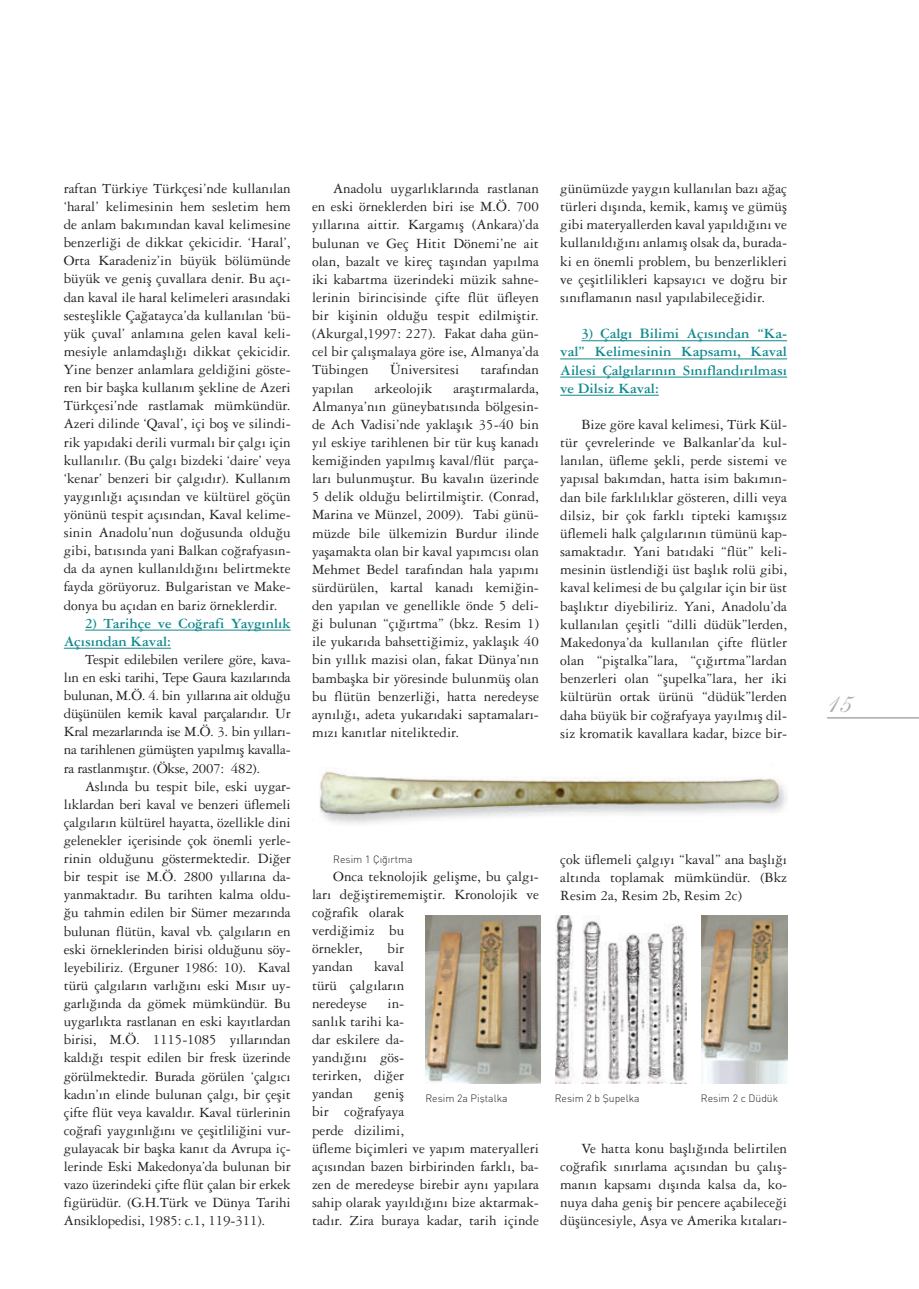
<style>
.page{position:relative;width:919px;height:1289px;background:#fff}
.page>*{position:absolute;margin:0;border:0;box-sizing:border-box;transform-origin:0 0}
.t1{font:33px "Shell Script Normal Tr";color:#a8a9ad}
.t2{font:15px/18.1px "Garamond Three Tr";color:#231f20;text-align:justify}
.t3{font:15px/18.1px "Garamond Three Bold Tr";color:#0f888d}
.t4{font:10.5px "DINT Light Tr";color:#231f20}
</style>
<div class="page">
<hr style="left:85px;top:630px;width:206px;height:1px;background:#0f888d">
<hr style="left:64px;top:648px;width:107px;height:1px;background:#0f888d">
<hr style="left:581px;top:340px;width:206px;height:1px;background:#0f888d">
<hr style="left:560px;top:358px;width:227px;height:1px;background:#0f888d">
<hr style="left:560px;top:377px;width:227px;height:1px;background:#0f888d">
<hr style="left:560px;top:395px;width:98px;height:1px;background:#0f888d">
<img style="left:319px;top:771px;width:468px;height:53px">
<img style="left:555px;top:915px;width:131px;height:168px">
<img style="left:425px;top:915px;width:115px;height:168px">
<img style="left:701px;top:915px;width:86px;height:168px">
<hr style="left:827px;top:717px;width:91px;height:1px;background:#a8a9ad">
<p class="t2" style="left:64px;top:179px;width:228px">raftan Türkiye Türkçesi’nde kullanılan ‘haral’ kelimesinin hem sesletim hem de anlam bakımından kaval kelimesine benzerliği de dikkat çekicidir. ‘Haral’, Orta Karadeniz’in büyük bölümünde büyük ve geniş çuvallara denir. Bu açı&shy;dan kaval ile haral kelimeleri arasındaki sesteşlikle Çağatayca’da kullanılan ‘bü&shy;yük çuval’ anlamına gelen kaval keli&shy;mesiyle anlamdaşlığı dikkat çekicidir.<br>Yine benzer anlamlara geldiğini göste&shy;ren bir başka kullanım şekline de Azeri Türkçesi’nde rastlamak mümkündür.<br>Azeri dilinde ‘Qaval’, içi boş ve silindi&shy;rik yapıdaki derili vurmalı bir çalgı için kullanılır. (Bu çalgı bizdeki ‘daire’ veya ‘kenar’ benzeri bir çalgıdır). Kullanım yaygınlığı açısından ve kültürel göçün yönünü tespit açısından, Kaval kelime&shy;sinin Anadolu’nun doğusunda olduğu gibi, batısında yani Balkan coğrafyasın&shy;da da aynen kullanıldığını belirtmekte fayda görüyoruz. Bulgaristan ve Make&shy;donya bu açıdan en bariz örneklerdir.</p>
<p class="t3" style="left:64px;top:613px;width:228px;text-indent:21px">2) Tarihçe ve Coğrafi Yaygınlık<br>Açısından Kaval:</p>
<p class="t2" style="left:64px;top:649px;width:228px;text-indent:21px">Tespit edilebilen verilere göre, kava&shy;lın en eski tarihi, Tepe Gaura kazılarında bulunan, M.Ö. 4. bin yıllarına ait olduğu düşünülen kemik kaval parçalarıdır. Ur Kral mezarlarında ise M.Ö. 3. bin yılları&shy;na tarihlenen gümüşten yapılmış kavalla&shy;ra rastlanmıştır. (Ökse, 2007: 482).</p>
<p class="t2" style="left:64px;top:776px;width:228px;text-indent:21px">Aslında bu tespit bile, eski uygar&shy;lıklardan beri kaval ve benzeri üflemeli çalgıların kültürel hayatta, özellikle dini gelenekler içerisinde çok önemli yerle&shy;rinin olduğunu göstermektedir. Diğer bir tespit ise M.Ö. 2800 yıllarına da&shy;yanmaktadır. Bu tarihten kalma oldu&shy;ğu tahmin edilen bir Sümer mezarında bulunan flütün, kaval vb. çalgıların en eski örneklerinden birisi olduğunu söy&shy;leyebiliriz. (Erguner 1986: 10). Kaval türü çalgıların varlığını eski Mısır uy&shy;garlığında da gömek mümkündür. Bu uygarlıkta rastlanan en eski kayıtlardan birisi, M.Ö. 1115-1085 yıllarından kaldığı tespit edilen bir fresk üzerinde görülmektedir. Burada görülen ‘çalgıcı kadın’ın elinde bulunan çalgı, bir çeşit çifte flüt veya kavaldır. Kaval türlerinin coğrafi yaygınlığını ve çeşitliliğini vur&shy;gulayacak bir başka kanıt da Avrupa iç&shy;lerinde Eski Makedonya’da bulunan bir vazo üzerindeki çifte flüt çalan bir erkek figürüdür. (G.H.Türk ve Dünya Tarihi Ansiklopedisi, 1985: c.1, 119-311).</p>
<p class="t2" style="left:312px;top:179px;width:228px;text-indent:21px">Anadolu uygarlıklarında rastlanan en eski örneklerden biri ise M.Ö. 700 yıllarına aittir. Kargamış (Ankara)’da bulunan ve Geç Hitit Dönemi’ne ait olan, bazalt ve kireç taşından yapılma iki kabartma üzerindeki müzik sahne&shy;lerinin birincisinde çifte flüt üfleyen bir kişinin olduğu tespit edilmiştir. (Akurgal,1997: 227). Fakat daha gün&shy;cel bir çalışmalaya göre ise, Almanya’da Tübingen</p>
<p class="t2" style="left:390px;top:360px;width:71px">Üniversitesi</p>
<p class="t2" style="left:480px;top:360px;width:60px">tarafından</p>
<p class="t2" style="left:312px;top:378px;width:43px">yapılan</p>
<p class="t2" style="left:375px;top:378px;width:59px">arkeolojik</p>
<p class="t2" style="left:312px;top:378px;width:228px;text-indent:141px">araştırmalarda, Almanya’nın güneybatısında bölgesin&shy;de Ach Vadisi’nde yaklaşık 35-40 bin yıl eskiye tarihlenen bir tür kuş kanadı kemiğinden yapılmış kaval/flüt parça&shy;ları bulunmuştur. Bu kavalın üzerinde 5 delik olduğu belirtilmiştir. (Conrad, Marina ve Münzel, 2009). Tabi günü&shy;müzde bile ülkemizin Burdur ilinde yaşamakta olan bir kaval yapımcısı olan Mehmet Bedel tarafından hala yapımı sürdürülen, kartal kanadı kemiğin&shy;den yapılan ve genellikle önde 5 deli&shy;ği bulunan “çığırtma” (bkz. Resim 1) ile yukarıda bahsettiğimiz, yaklaşık 40 bin yıllık mazisi olan, fakat Dünya’nın bambaşka bir yöresinde bulunmüş olan bu flütün benzerliği, hatta neredeyse aynılığı, adeta yukarıdaki saptamaları&shy;mızı kanıtlar niteliktedir.</p>
<p class="t2" style="left:560px;top:179px;width:228px">günümüzde yaygın kullanılan bazı ağaç türleri dışında, kemik, kamış ve gümüş gibi materyallerden kaval yapıldığını ve kullanıldığını anlamış olsak da, burada&shy;ki en önemli problem, bu benzerlikleri ve çeşitlilikleri kapsayıcı ve doğru bir sınıflamanın nasıl yapılabileceğidir.</p>
<p class="t3" style="left:560px;top:324px;width:228px;text-align:justify;text-indent:21px">3) Çalgı Bilimi Açısından “Ka&shy;val” Kelimesinin Kapsamı, Kaval Ailesi Çalgılarının Sınıflandırılması ve Dilsiz Kaval:</p>
<p class="t2" style="left:560px;top:415px;width:228px;text-indent:21px">Bize göre kaval kelimesi, Türk Kül&shy;tür çevrelerinde ve Balkanlar’da kul&shy;lanılan, üfleme şekli, perde sistemi ve yapısal bakımdan, hatta isim bakımın&shy;dan bile farklılıklar gösteren, dilli veya dilsiz, bir çok farklı tipteki kamışsız üflemeli halk çalgılarının tümünü kap&shy;samaktadır. Yani batıdaki “flüt” keli&shy;mesinin üstlendiği üst başlık rolü gibi, kaval kelimesi de bu çalgılar için bir üst başlıktır diyebiliriz. Yani, Anadolu’da kullanılan çeşitli “dilli düdük”lerden, Makedonya’da kullanılan çifte flütler olan “piştalka”lara, “çığırtma”lardan benzerleri olan “şupelka”lara, her iki kültürün ortak ürünü “düdük”lerden daha büyük bir coğrafyaya yayılmış dil&shy;siz kromatik kavallara kadar, bizce bir-</p>
<p class="t4" style="left:333px;top:852px;width:81px">Resim 1 Çığırtma</p>
<p class="t2" style="left:312px;top:866px;width:228px;text-align:left;text-indent:21px">Onca teknolojik gelişme, bu çalgı&shy;ları değiştirememiştir. Kronolojik ve coğrafik olarak<br>verdiğimiz bu<br>örnekler,</p>
<p class="t2" style="left:387px;top:939px;width:18px">bir</p>
<p class="t2" style="left:560px;top:849px;width:228px">çok üflemeli çalgıyı “kaval” ana başlığı altında toplamak mümkündür. (Bkz Resim 2a, Resim 2b, Resim 2c)</p>
<p class="t2" style="left:312px;top:957px;width:94px;text-indent:62px">kaval türü çalgıların neredeyse</p>
<p class="t2" style="left:312px;top:957px;width:42px">yandan</p>
<p class="t2" style="left:312px;top:993px;width:94px;text-indent:75px">in&shy;sanlık tarihi ka&shy;dar eskilere da&shy;yandığını gös&shy;terirken, diğer yandan</p>
<p class="t2" style="left:312px;top:1084px;width:228px;text-align:left;text-indent:62px">geniş<br>bir coğrafyaya<br>perde dizilimi,<br>üfleme biçimleri ve yapım materyalleri açısından bazen birbirinden farklı, ba&shy;zen de meredeyse birebir aynı yapılara sahip olarak yayıldığını bize aktarmak&shy;tadır. Zira buraya kadar, tarih içinde</p>
<p class="t4" style="left:425px;top:1092px;width:84px">Resim 2a Piştalka</p>
<p class="t4" style="left:554px;top:1092px;width:86px">Resim 2 b Şupelka</p>
<p class="t4" style="left:701px;top:1092px;width:79px">Resim 2 c Düdük</p>
<p class="t2" style="left:560px;top:1138px;width:228px;text-indent:21px">Ve hatta konu başlığında belirtilen coğrafik sınırlama açısından bu çalış&shy;manın kapsamı dışında kalsa da, ko&shy;nuya daha geniş bir pencere açabileceği düşüncesiyle, Asya ve Amerika kıtaları-</p>
<h1 class="t1" style="left:821px;top:682px;width:27px">15</h1>
</div>
